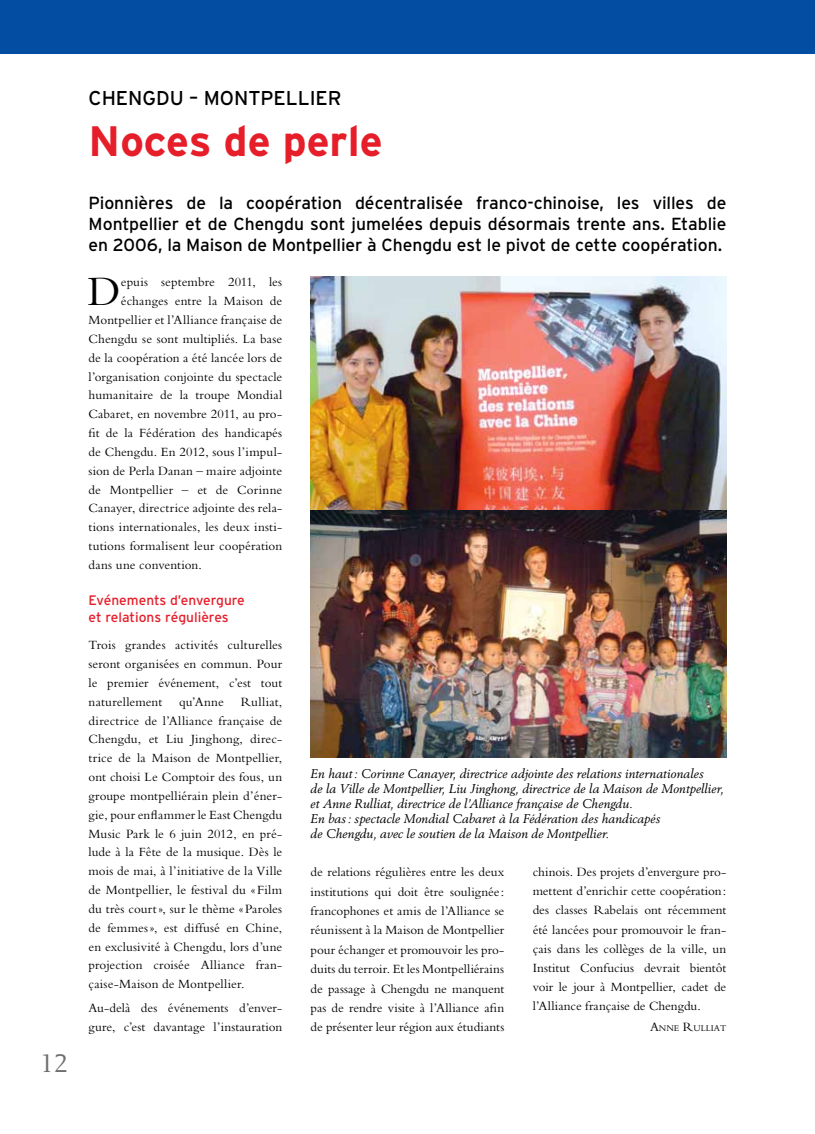
<style>
.page{position:relative;width:815px;height:1134px;background:#fff}
.page>*{position:absolute;margin:0;border:0;box-sizing:border-box;transform-origin:0 0}
.t1{font:43.25px "Bembo";color:#000}
.t2{font:700 42.5px "Interstate";color:#e61e2a}
.t3{font:25px "Berling";color:#6d6e71}
.t4{font:20px "Interstate";color:#000}
.t5{font:17.5px/21px "Interstate";letter-spacing:-.005em;color:#000;text-align:justify}
.t6{font:13.75px/16.6px "Interstate";color:#e61e2a}
.t7{font:13.12px/18.9px "Bembo";letter-spacing:.005em;color:#000;text-align:justify}
.t8{font:italic 12.5px/15px "Berling";letter-spacing:.01em;color:#000}
.t9{font:9.12px "Bembo";color:#000}
.s1{font-size:13.12px}
</style>
<div class="page">
<div style="left:0;top:0;width:815px;height:54px;background:#034ea2"></div>
<img style="left:311px;top:276px;width:415px;height:481px">
<h3 class="t3" style="left:40px;top:1048px;width:29px">12</h3>
<h3 class="t4" style="left:89px;top:86px;width:27px">Chen</h3>
<h3 class="t4" style="left:143px;top:86px;width:201px">gdu – Montpellier</h3>
<h2 class="t2" style="left:89px;top:117px;width:296px">N OCES DE PERLE</h2>
<h3 class="t5" style="left:89px;top:192px;width:639px">Pionnières de la coopération décentralisée franco-chinoise, les villes de Montpellier et de Chengdu sont jumelées depuis désormais trente ans. Etablie en 2006, la Maison de Montpellier à Chengdu est le pivot de cette coopération.</h3>
<h1 class="t1" style="left:88px;top:266px;width:34px">D</h1>
<p class="t7" style="left:121px;top:273px;width:163px">epuis septembre 2011, les</p>
<p class="t7" style="left:121px;top:291px;width:163px">échanges entre la Maison de</p>
<p class="t7" style="left:89px;top:310px;width:195px">Montpellier et l’Alliance française de</p>
<p class="t7" style="left:89px;top:329px;width:195px">Chengdu se sont multipliés. La base</p>
<p class="t7" style="left:89px;top:348px;width:195px">de la coopération a été lancée lors de</p>
<p class="t7" style="left:89px;top:367px;width:195px">l’organisation conjointe du spectacle</p>
<p class="t7" style="left:89px;top:386px;width:195px">humanitaire de la troupe Mondial</p>
<p class="t7" style="left:89px;top:404px;width:195px">Cabaret, en novembre 2011, au pro-</p>
<p class="t7" style="left:89px;top:423px;width:195px">fit de la Fédération des handicapés</p>
<p class="t7" style="left:89px;top:442px;width:195px">de Chengdu. En 2012, sous l’impul-</p>
<p class="t7" style="left:89px;top:461px;width:195px">sion de Perla Danan – maire adjointe</p>
<p class="t7" style="left:89px;top:480px;width:195px">de Montpellier – et de Corinne</p>
<p class="t7" style="left:89px;top:499px;width:195px">Canayer, directrice adjointe des rela-</p>
<p class="t7" style="left:89px;top:517px;width:195px">tions internationales, les deux insti-</p>
<p class="t7" style="left:89px;top:536px;width:195px">tutions formalisent leur coopération</p>
<p class="t7" style="left:89px;top:555px;width:115px">dans une convention.</p>
<p class="t6" style="left:89px;top:592px;width:158px">Evénements d’envergure et relations régulières</p>
<p class="t7" style="left:89px;top:635px;width:195px">Trois grandes activités culturelles seront organisées en commun. Pour le premier événement, c’est tout naturellement</p>
<p class="t7" style="left:89px;top:692px;width:195px;text-indent:152px">Rulliat, directrice de l’Alliance française de Chengdu, et Liu Jinghong, direc&shy;trice de la Maison de Montpellier, ont choisi Le Comptoir des fous, un groupe montpelliérain plein d’éner&shy;gie, pour enflammer le East Chengdu Music Park le 6 juin 2012, en pré&shy;lude à la Fête de la musique. Dès le mois de mai, à l’initiative de la Ville de Montpellier, le festival du «Film du très court», sur le thème «Paroles de femmes», est diffusé en Chine, en exclusivité à Chengdu, lors d’une projection croisée Alliance fran&shy;çaise-Maison de Montpellier.</p>
<p class="t7" style="left:89px;top:999px;width:195px">Au-delà des événements d’enver&shy;gure, c’est davantage l’instauration</p>
<p class="t7" style="left:179px;top:692px;width:46px">qu’Anne</p>
<p class="t8" style="left:311px;top:766px;width:415px">En haut: Corinne Canayer, directrice adjointe des relations internationales<br>de la Ville de Montpellier, Liu Jinghong, directrice de la Maison de Montpellier, et Anne Rulliat, directrice de l’Alliance française de Chengdu.<br>En bas: spectacle Mondial Cabaret à la Fédération des handicapés<br>de Chengdu, avec le soutien de la Maison de Montpellier.</p>
<p class="t7" style="left:311px;top:862px;width:195px;line-height:19.4px">de relations régulières entre les deux institutions qui doit être soulignée: francophones et amis de l’Alliance se réunissent à la Maison de Montpellier pour échanger et promouvoir les pro&shy;duits du terroir. Et les Montpelliérains de passage à Chengdu ne manquent pas de rendre visite à l’Alliance afin de présenter leur région aux étudiants</p>
<p class="t7" style="left:533px;top:862px;width:195px">chinois. Des projets d’envergure pro&shy;mettent d’enrichir cette coopération: des classes Rabelais ont récemment été lancées pour promouvoir le fran&shy;çais dans les collèges de la ville, un Institut Confucius devrait bientôt voir le jour à Montpellier, cadet de l’Alliance française de Chengdu.</p>
<p class="t9" style="left:650px;top:1023px;width:78px"><span class="s1">A</span>NNE <span class="s1">R</span>ULLIAT</p>
</div>
